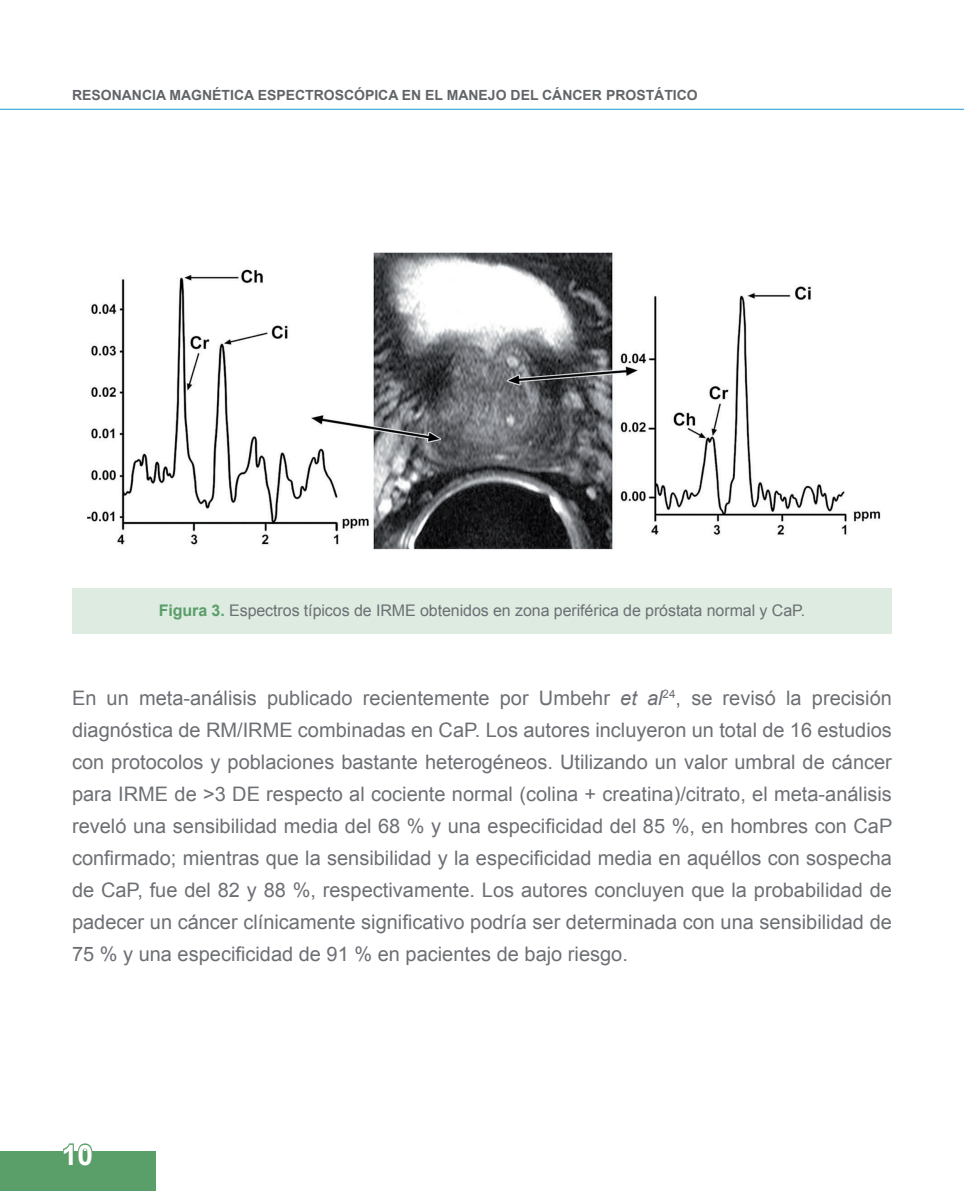
<style>
.page{position:relative;width:964px;height:1191px;background:#fff}
.page>*{position:absolute;margin:0;border:0;box-sizing:border-box;transform-origin:0 0}
.t1{font:700 28px "Arial";color:#fff}
.t2{font:20px/32px "Arial";color:#6c6f74;text-align:justify}
.t3{font:16px "Arial";letter-spacing:-.005em;color:#6c6f74}
.t4{font:700 14px "Arial";color:#626568}
.s1{font-weight:700;color:#5a9e69}
.s2{font-style:italic}
</style>
<div class="page">
<hr style="left:0;top:109px;width:964px;height:1px;background:#189bd2">
<div style="left:0;top:1151px;width:155px;height:40px;background:#5a9e69"></div>
<svg style="left:63px;top:1143px;width:30px;height:8px"></svg>
<img style="left:87px;top:252px;width:794px;height:298px">
<div style="left:72px;top:587px;width:820px;height:46px;background:#ddebe0"></div>
<p class="t4" style="left:72px;top:88px;width:627px">RESONANCIA MAGNÉTICA ESPECTROSCÓPICA EN EL MANEJO DEL CÁNCER PROSTÁTICO</p>
<p class="t3" style="left:159px;top:601px;width:648px"><span class="s1">Figura 3.</span> Espectros típicos de IRME obtenidos en zona periférica de próstata normal y CaP.</p>
<p class="t2" style="left:72px;top:681px;width:822px">En un meta-análisis publicado recientemente por Umbehr <span class="s2">et al</span><sup>24</sup>, se revisó la precisión diagnóstica de RM/IRME combinadas en CaP. Los autores incluyeron un total de 16 estudios con protocolos y poblaciones bastante heterogéneos. Utilizando un valor umbral de cáncer para IRME de &gt;3 DE respecto al cociente normal (colina + creatina)/citrato, el meta-análisis reveló una sensibilidad media del 68 % y una especificidad del 85 %, en hombres con CaP confirmado; mientras que la sensibilidad y la especificidad media en aquéllos con sospecha de CaP, fue del 82 y 88 %, respectivamente. Los autores concluyen que la probabilidad de padecer un cáncer clínicamente significativo podría ser determinada con una sensibilidad de 75 % y una especificidad de 91 % en pacientes de bajo riesgo.</p>
<h1 class="t1" style="left:62px;top:1139px;width:33px">10</h1>
</div>
